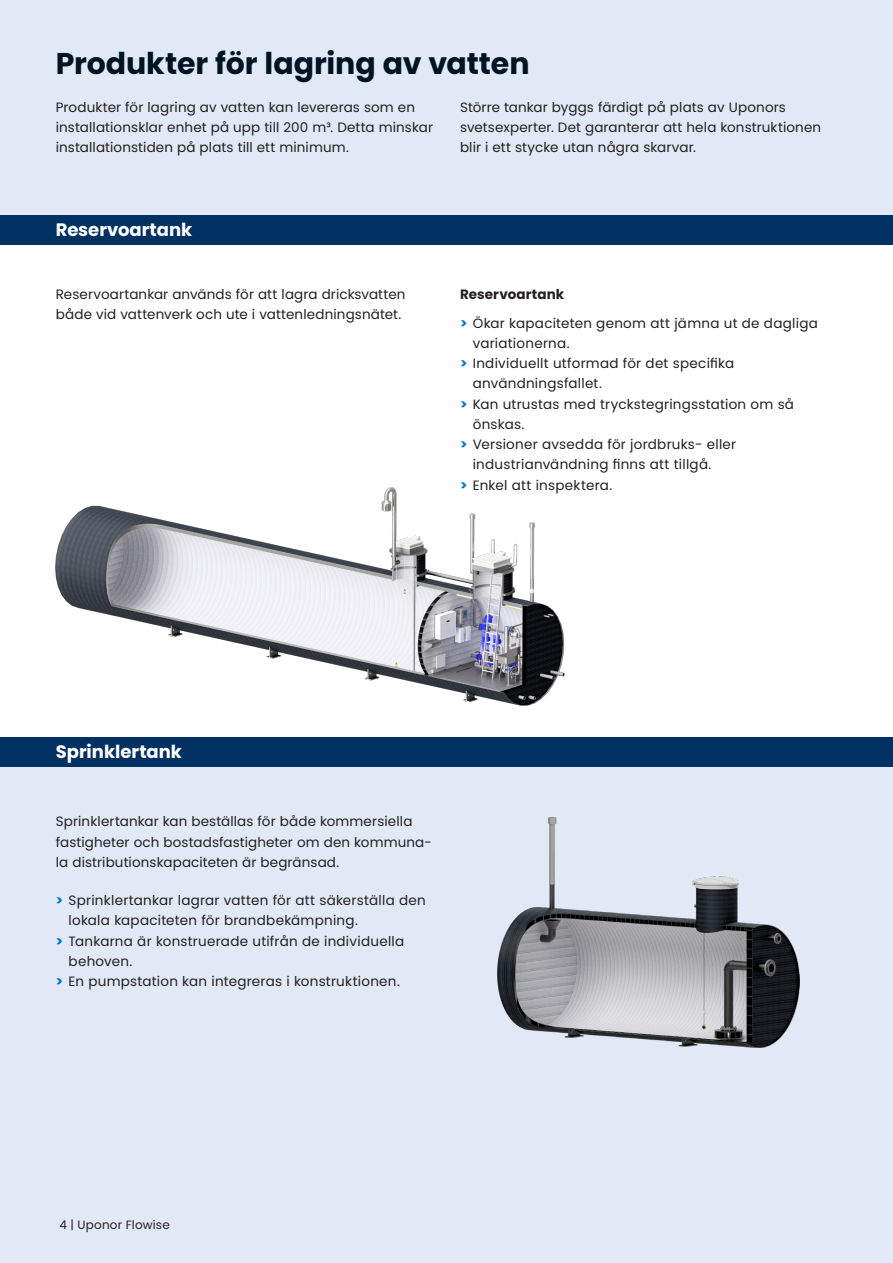
<style>
.page{position:relative;width:893px;height:1263px;background:#fff}
.page>*{position:absolute;margin:0;border:0;box-sizing:border-box;transform-origin:0 0}
.Alaotsikko_2022{font:700 30px "Poppins";letter-spacing:-.005em;color:#001322}
.Valiotsikot_palkit_2023{font:700 18px "Poppins";color:#fff}
.Leipateksti_Body_copy_SV{font:13.5px/20.2px "Poppins";letter-spacing:.01em;color:#231f20}
.Väliotsikot_musta_2022{font:700 13.5px "Poppins";letter-spacing:.01em;color:#231f20}
.t1{font:12px "Poppins";letter-spacing:.015em;color:#231f20}
.s1{font-weight:700;color:#007ac2}
</style>
<div class="page">
<div style="left:0;top:0;width:893px;height:215px;background:#e1e9f6"></div>
<img style="left:56px;top:487px;width:509px;height:218px">
<div style="left:0;top:215px;width:893px;height:30px;background:#003163"></div>
<div style="left:0;top:738px;width:893px;height:525px;background:#e1e9f6"></div>
<img style="left:497px;top:817px;width:303px;height:231px">
<div style="left:0;top:737px;width:893px;height:29px;background:#003163"></div>
<p class="Alaotsikko_2022" style="left:56px;top:46px;width:475px">Produkter för lagring av vatten</p>
<p class="Leipateksti_Body_copy_SV" style="left:56px;top:97px;width:379px">Produkter för lagring av vatten kan levereras som en installationsklar enhet på upp till 200 m³. Detta minskar installationstiden på plats till ett minimum.</p>
<p class="Leipateksti_Body_copy_SV" style="left:460px;top:97px;width:363px">Större tankar byggs färdigt på plats av Uponors svetsexperter. Det garanterar att hela konstruktionen blir i ett stycke utan några skarvar.</p>
<p class="Valiotsikot_palkit_2023" style="left:56px;top:219px;width:138px">Reservoartank</p>
<p class="Leipateksti_Body_copy_SV" style="left:56px;top:284px;width:351px">Reservoartankar används för att lagra dricksvatten både vid vattenverk och ute i vattenledningsnätet.</p>
<p class="Väliotsikot_musta_2022" style="left:460px;top:286px;width:106px">Reservoartank</p>
<p class="Leipateksti_Body_copy_SV" style="left:473px;top:313px;width:347px;text-indent:-13px"><span class="s1">&gt;</span> Ökar kapaciteten genom att jämna ut de dagliga variationerna.</p>
<p class="Leipateksti_Body_copy_SV" style="left:473px;top:353px;width:263px;text-indent:-13px"><span class="s1">&gt;</span> Individuellt utformad för det specifika användningsfallet.</p>
<p class="Leipateksti_Body_copy_SV" style="left:473px;top:394px;width:323px;text-indent:-13px"><span class="s1">&gt;</span> Kan utrustas med tryckstegringsstation om så önskas.</p>
<p class="Leipateksti_Body_copy_SV" style="left:473px;top:434px;width:265px;text-indent:-13px"><span class="s1">&gt;</span> Versioner avsedda för jordbruks- eller industrianvändning finns att tillgå.</p>
<p class="Leipateksti_Body_copy_SV" style="left:460px;top:475px;width:154px"><span class="s1">&gt;</span> Enkel att inspektera.</p>
<p class="Valiotsikot_palkit_2023" style="left:56px;top:741px;width:128px">Sprinklertank</p>
<p class="Leipateksti_Body_copy_SV" style="left:56px;top:812px;width:378px">Sprinklertankar kan beställas för både kommersiella fastigheter och bostadsfastigheter om den kommuna&shy;la distributionskapaciteten är begränsad.</p>
<p class="Leipateksti_Body_copy_SV" style="left:69px;top:890px;width:359px;text-indent:-13px"><span class="s1">&gt;</span> Sprinklertankar lagrar vatten för att säkerställa den lokala kapaciteten för brandbekämpning.</p>
<p class="Leipateksti_Body_copy_SV" style="left:69px;top:931px;width:337px;text-indent:-13px"><span class="s1">&gt;</span> Tankarna är konstruerade utifrån de individuella behoven.</p>
<p class="Leipateksti_Body_copy_SV" style="left:56px;top:971px;width:345px"><span class="s1">&gt;</span> En pumpstation kan integreras i konstruktionen.</p>
<p class="t1" style="left:59px;top:1218px;width:112px">4 | Uponor Flowise</p>
</div>
